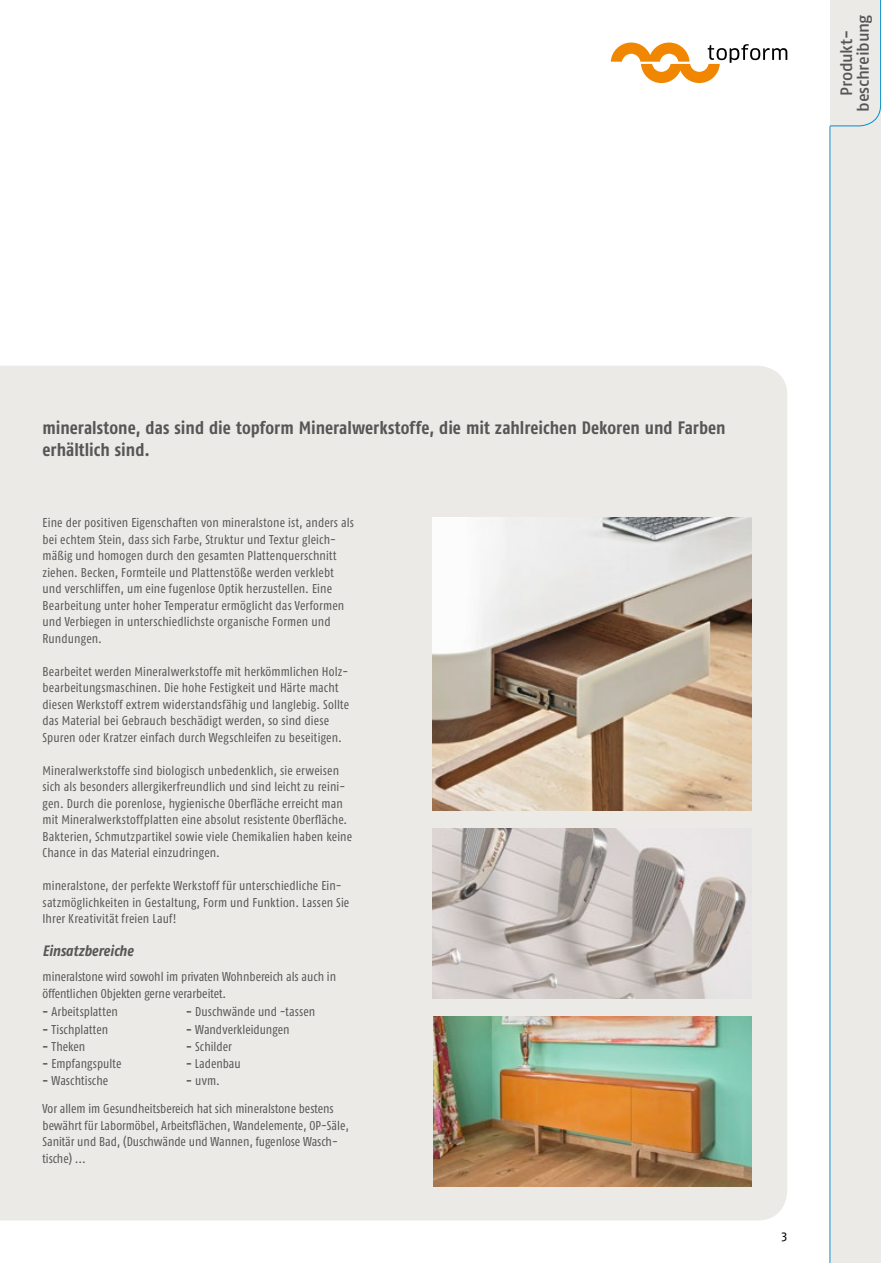
<style>
.page{position:relative;width:881px;height:1263px;background:#fff}
.page>*{position:absolute;margin:0;border:0;box-sizing:border-box;transform-origin:0 0}
.t1{font:700 18px/21.6px "Fago Co";color:#565656}
.t2{font:16.5px/16.5px "Fago No Med";letter-spacing:-.02em;color:#565656;text-align:center}
.t3{font:italic 700 15px "Fago Co";letter-spacing:-.005em;color:#565656}
.t4{font:12.75px/16.5px "Fago Co";letter-spacing:.01em;color:#565656}
.t5{font:12.75px "Fago No Regular LF";color:#000}
.s1{font-weight:700}
</style>
<div class="page">
<svg style="left:610px;top:43px;width:177px;height:40px"></svg>
<div style="left:0;top:366px;width:787px;height:854px;background:#eceae7"></div>
<svg style="left:432px;top:517px;width:319px;height:293px;background:#c4b6a7"></svg>
<svg style="left:432px;top:828px;width:319px;height:170px;background:#c5bebb"></svg>
<img style="left:433px;top:1016px;width:318px;height:170px">
<div style="left:829px;top:0;width:51px;height:1263px;background:#eceae7"></div>
<svg style="left:829px;top:0;width:51px;height:127px"></svg>
<hr style="left:829px;top:126px;width:1px;height:1137px;background:#009ee3">
<p class="t2" style="left:837px;top:112px;width:99px;rotate:-90deg">Produkt&shy;beschreibung</p>
<h1 class="t1" style="left:43px;top:417px;width:684px">mineralstone, das sind die topform Mineralwerkstoffe, die mit zahlreichen Dekoren und Farben erhältlich sind.</h1>
<p class="t4" style="left:43px;top:514px;width:313px">Eine der positiven Eigenschaften von mineralstone ist, anders als bei echtem Stein, dass sich Farbe, Struktur und Textur gleich&shy;mäßig und homogen durch den gesamten Plattenquerschnitt ziehen. Becken, Formteile und Plattenstöße werden verklebt und verschliffen, um eine fugenlose Optik herzustellen. Eine Bearbeitung unter hoher Temperatur ermöglicht das Verformen und Verbiegen in unterschiedlichste organische Formen und Rundungen.</p>
<p class="t4" style="left:43px;top:663px;width:308px">Bearbeitet werden Mineralwerkstoffe mit herkömmlichen Holz&shy;bearbeitungsmaschinen. Die hohe Festigkeit und Härte macht diesen Werkstoff extrem widerstandsfähig und langlebig. Sollte das Material bei Gebrauch beschädigt werden, so sind diese Spuren oder Kratzer einfach durch Wegschleifen zu beseitigen.</p>
<p class="t4" style="left:43px;top:762px;width:311px">Mineralwerkstoffe sind biologisch unbedenklich, sie erweisen sich als besonders allergikerfreundlich und sind leicht zu reini&shy;gen. Durch die porenlose, hygienische Oberfläche erreicht man mit Mineralwerkstoffplatten eine absolut resistente Oberfläche.<br>Bakterien, Schmutzpartikel sowie viele Chemikalien haben keine Chance in das Material einzudringen.</p>
<p class="t4" style="left:43px;top:877px;width:308px">mineralstone, der perfekte Werkstoff für unterschiedliche Ein&shy;satzmöglichkeiten in Gestaltung, Form und Funktion. Lassen Sie<br>Ihrer Kreativität freien Lauf!</p>
<p class="t3" style="left:43px;top:942px;width:92px">Einsatzbereiche</p>
<p class="t4" style="left:43px;top:968px;width:295px">mineralstone wird sowohl im privaten Wohnbereich als auch in öffentlichen Objekten gerne verarbeitet.</p>
<p class="t4" style="left:43px;top:1003px;width:77px"><span class="s1">-</span> Arbeitsplatten</p>
<p class="t4" style="left:43px;top:1021px;width:67px"><span class="s1">-</span> Tischplatten</p>
<p class="t4" style="left:43px;top:1038px;width:44px"><span class="s1">-</span> Theken</p>
<p class="t4" style="left:43px;top:1055px;width:80px"><span class="s1">-</span> Empfangspulte</p>
<p class="t4" style="left:43px;top:1072px;width:67px"><span class="s1">-</span> Waschtische</p>
<p class="t4" style="left:186px;top:1003px;width:130px"><span class="s1">-</span> Duschwände und -tassen</p>
<p class="t4" style="left:186px;top:1021px;width:105px"><span class="s1">-</span> Wandverkleidungen</p>
<p class="t4" style="left:186px;top:1038px;width:47px"><span class="s1">-</span> Schilder</p>
<p class="t4" style="left:186px;top:1055px;width:56px"><span class="s1">-</span> Ladenbau</p>
<p class="t4" style="left:186px;top:1072px;width:35px"><span class="s1">-</span> uvm.</p>
<p class="t4" style="left:43px;top:1100px;width:308px">Vor allem im Gesundheitsbereich hat sich mineralstone bestens bewährt für Labormöbel, Arbeitsflächen, Wandelemente, OP-Säle, Sanitär und Bad, (Duschwände und Wannen, fugenlose Wasch&shy;tische) ...</p>
<p class="t5" style="left:781px;top:1229px;width:7px">3</p>
</div>
